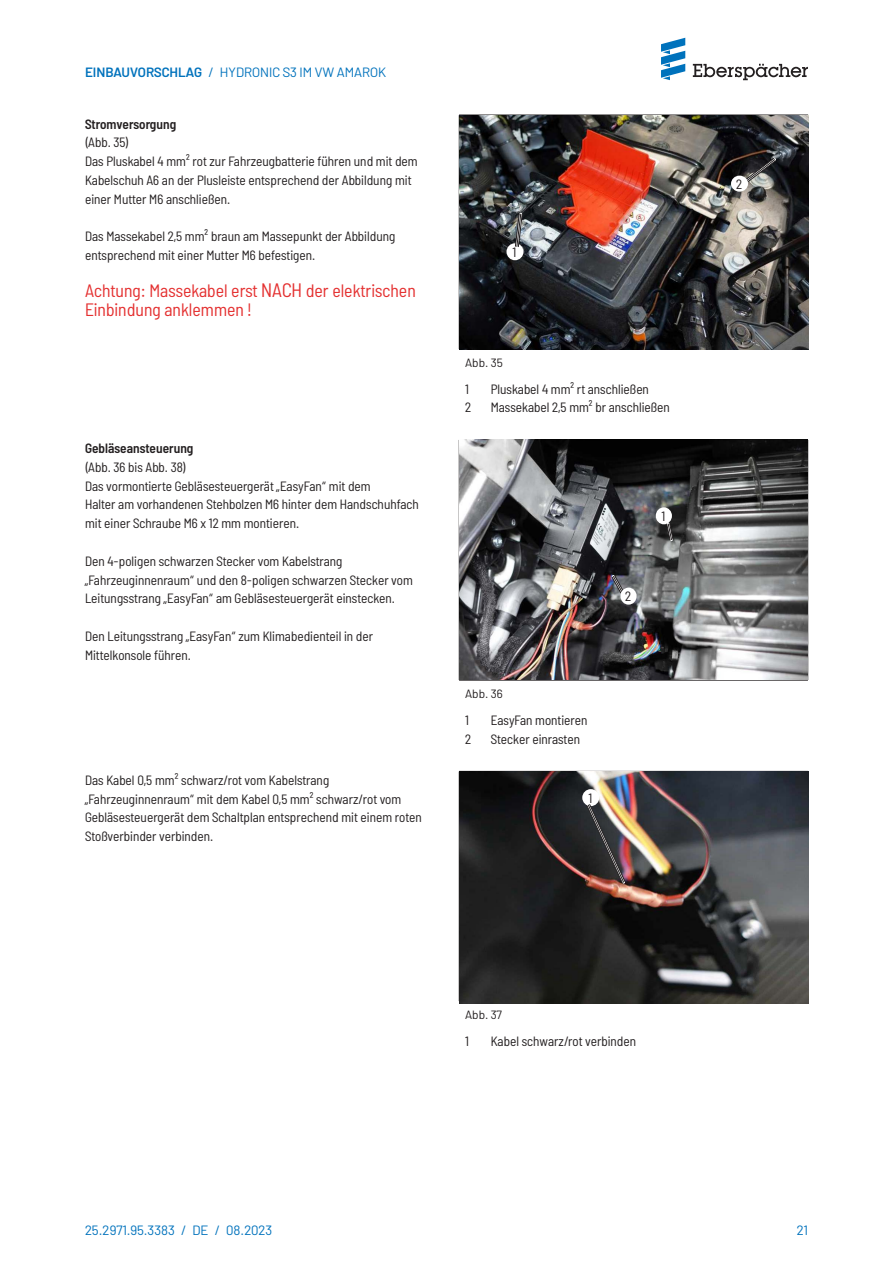
<style>
.page{position:relative;width:893px;height:1263px;background:#fff}
.page>*{position:absolute;margin:0;border:0;box-sizing:border-box;transform-origin:0 0}
.t1{font:semi-condensed 18px/18.8px "Barlow";color:#e43030}
.t2{font:semi-condensed 13.5px/18.8px "Barlow";color:#231f20}
.t3{font:13.5px "Barlow";color:#0072bc}
.t4{font:600 semi-condensed 13.5px "Barlow";color:#231f20}
.t5{font:12px "Barlow";color:#231f20}
.s1{font-weight:600}
.s2{font-size:19.5px}
</style>
<div class="page">
<hr style="left:808px;top:115px;width:1px;height:234px;background:#231f20">
<img style="left:459px;top:115px;width:349px;height:234px">
<svg style="left:742px;top:155px;width:37px;height:30px"></svg>
<div style="left:731px;top:176px;width:17px;height:16px;background:#fff;border-radius:50%"></div>
<hr style="left:459px;top:439px;width:349px;height:1px;background:#231f20">
<hr style="left:459px;top:680px;width:349px;height:1px;background:#231f20">
<img style="left:459px;top:440px;width:349px;height:240px">
<hr style="left:808px;top:771px;width:1px;height:230px;background:#231f20">
<img style="left:459px;top:771px;width:349px;height:232px">
<div style="left:582px;top:789px;width:17px;height:17px;background:#fff;border-radius:50%"></div>
<img style="left:584px;top:801px;width:44px;height:85px">
<div style="left:506px;top:243px;width:17px;height:17px;background:#fff;border-radius:50%"></div>
<svg style="left:514px;top:211px;width:10px;height:39px"></svg>
<div style="left:656px;top:507px;width:16px;height:17px;background:#fff;border-radius:50%"></div>
<svg style="left:665px;top:520px;width:10px;height:23px"></svg>
<svg style="left:609px;top:572px;width:17px;height:24px"></svg>
<div style="left:620px;top:588px;width:17px;height:17px;background:#fff;border-radius:50%"></div>
<svg style="left:693px;top:64px;width:115px;height:16px"></svg>
<svg style="left:661px;top:38px;width:24px;height:42px"></svg>
<p class="t3" style="left:85px;top:63px;width:303px"><span class="s1">EINBAUVORSCHLAG</span> / HYDRONIC S3 IM VW AMAROK</p>
<p class="t4" style="left:85px;top:114px;width:93px">Stromversorgung</p>
<p class="t2" style="left:85px;top:132px;width:334px">(Abb. 35)<br>Das Pluskabel 4 mm² rot zur Fahrzeugbatterie führen und mit dem Kabelschuh A6 an der Plusleiste entsprechend der Abbildung mit einer Mutter M6 anschließen.</p>
<p class="t2" style="left:85px;top:226px;width:312px">Das Massekabel 2,5 mm² braun am Massepunkt der Abbildung entsprechend mit einer Mutter M6 befestigen.</p>
<h1 class="t1" style="left:85px;top:280px;width:332px">Achtung: Massekabel erst <span class="s2">NACH</span> der elektrischen<br>Einbindung anklemmen !</h1>
<p class="t4" style="left:85px;top:439px;width:110px">Gebläseansteuerung</p>
<p class="t2" style="left:85px;top:457px;width:335px">(Abb. 36 bis Abb. 38)<br>Das vormontierte Gebläsesteuergerät „EasyFan“ mit dem<br>Halter am vorhandenen Stehbolzen M6 hinter dem Handschuhfach mit einer Schraube M6 x 12 mm montieren.</p>
<p class="t2" style="left:85px;top:550px;width:329px">Den 4-poligen schwarzen Stecker vom Kabelstrang „Fahrzeuginnenraum“ und den 8-poligen schwarzen Stecker vom<br>Leitungsstrang „EasyFan“ am Gebläsesteuergerät einstecken.</p>
<p class="t2" style="left:85px;top:625px;width:290px">Den Leitungsstrang „EasyFan“ zum Klimabedienteil in der<br>Mittelkonsole führen.</p>
<p class="t2" style="left:85px;top:770px;width:338px">Das Kabel 0,5 mm² schwarz/rot vom Kabelstrang „Fahrzeuginnenraum“ mit dem Kabel 0,5 mm² schwarz/rot vom Gebläsesteuergerät dem Schaltplan entsprechend mit einem roten Stoßverbinder verbinden.</p>
<p class="t2" style="left:512px;top:242px;width:5px">1</p>
<p class="t5" style="left:465px;top:354px;width:39px">Abb. 35</p>
<p class="t2" style="left:465px;top:379px;width:5px">1</p>
<p class="t2" style="left:491px;top:379px;width:160px">Pluskabel 4 mm² rt anschließen</p>
<p class="t2" style="left:465px;top:397px;width:8px">2</p>
<p class="t2" style="left:491px;top:397px;width:181px">Massekabel 2,5 mm² br anschließen</p>
<p class="t2" style="left:625px;top:586px;width:8px">2</p>
<p class="t2" style="left:662px;top:506px;width:5px">1</p>
<p class="t5" style="left:465px;top:685px;width:39px">Abb. 36</p>
<p class="t2" style="left:465px;top:710px;width:5px">1</p>
<p class="t2" style="left:491px;top:710px;width:98px">EasyFan montieren</p>
<p class="t2" style="left:465px;top:729px;width:8px">2</p>
<p class="t2" style="left:491px;top:729px;width:91px">Stecker einrasten</p>
<p class="t2" style="left:588px;top:788px;width:5px">1</p>
<p class="t2" style="left:736px;top:174px;width:8px">2</p>
<p class="t5" style="left:465px;top:1006px;width:38px">Abb. 37</p>
<p class="t2" style="left:465px;top:1031px;width:5px">1</p>
<p class="t2" style="left:491px;top:1031px;width:147px">Kabel schwarz/rot verbinden</p>
<p class="t3" style="left:85px;top:1220px;width:189px">25.2971.95.3383 / DE / 08.2023</p>
<p class="t3" style="left:797px;top:1220px;width:13px">21</p>
</div>
